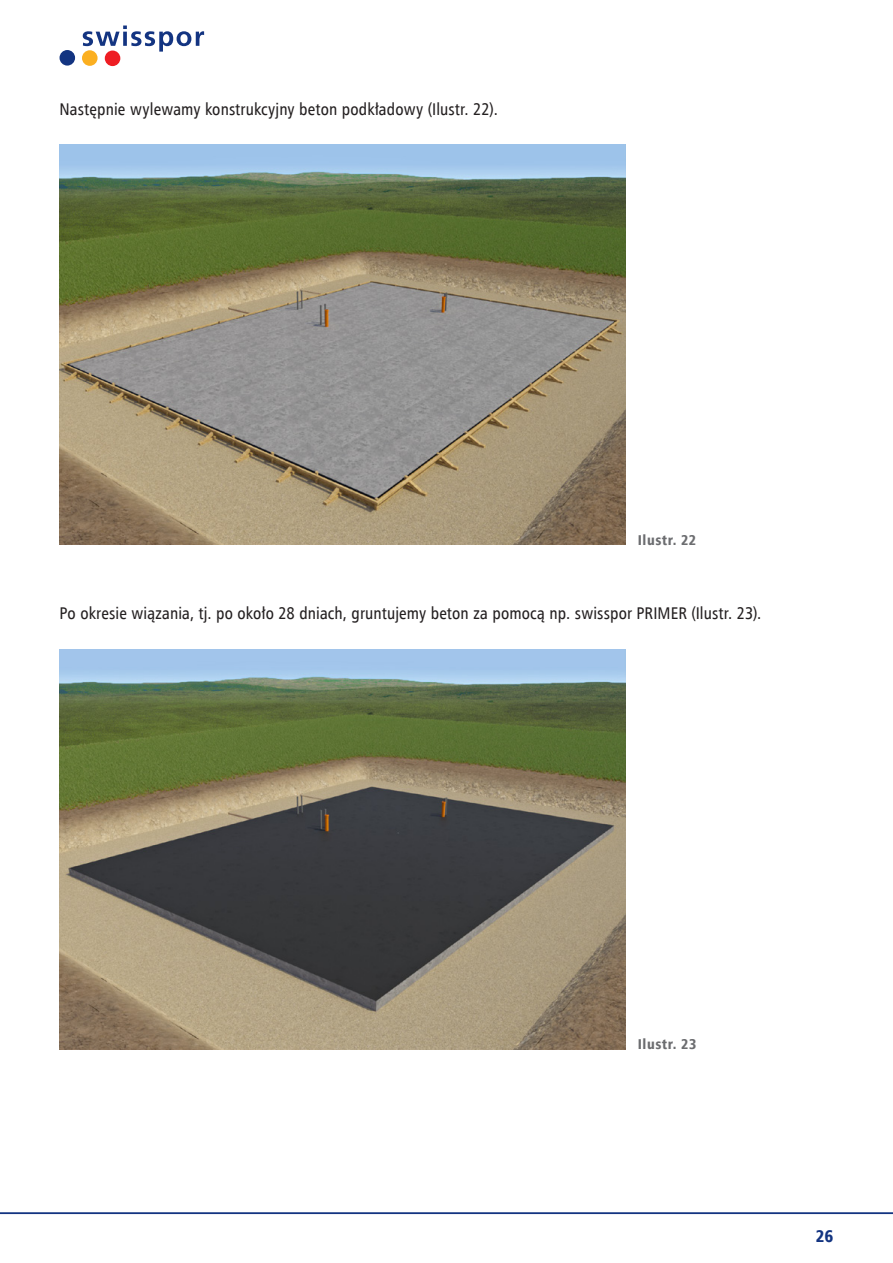
<style>
.page{position:relative;width:893px;height:1263px;background:#fff}
.page>*{position:absolute;margin:0;border:0;box-sizing:border-box;transform-origin:0 0}
.t1{font:16.95px "Humnst 777 Cn EU";letter-spacing:.01em;color:#231f20}
.t2{font:16.95px "Humnst 777 Blk Cn EU";color:#133481}
.t3{font:14.25px "Humnst 777 Blk Cn EU";letter-spacing:.04em;color:#6c6d70}
</style>
<div class="page">
<img style="left:60px;top:649px;width:565px;height:400px">
<img style="left:60px;top:145px;width:565px;height:400px">
<svg style="left:83px;top:26px;width:121px;height:26px"></svg>
<div style="left:60px;top:50px;width:15px;height:16px;background:#133481;border-radius:50%"></div>
<div style="left:82px;top:50px;width:16px;height:16px;background:#fbaf20;border-radius:50%"></div>
<div style="left:105px;top:51px;width:15px;height:15px;background:#ee1d23;border-radius:50%"></div>
<hr style="left:0;top:1212px;width:893px;height:2px;background:#133481">
<p class="t1" style="left:60px;top:98px;width:440px">Następnie wylewamy konstrukcyjny beton podkładowy (Ilustr. 22).</p>
<p class="t3" style="left:638px;top:531px;width:60px">Ilustr. 22</p>
<p class="t1" style="left:60px;top:602px;width:703px">Po okresie wiązania, tj. po około 28 dniach, gruntujemy beton za pomocą np. swisspor PRIMER (Ilustr. 23).</p>
<p class="t3" style="left:638px;top:1035px;width:60px">Ilustr. 23</p>
<p class="t2" style="left:816px;top:1225px;width:19px">26</p>
</div>
